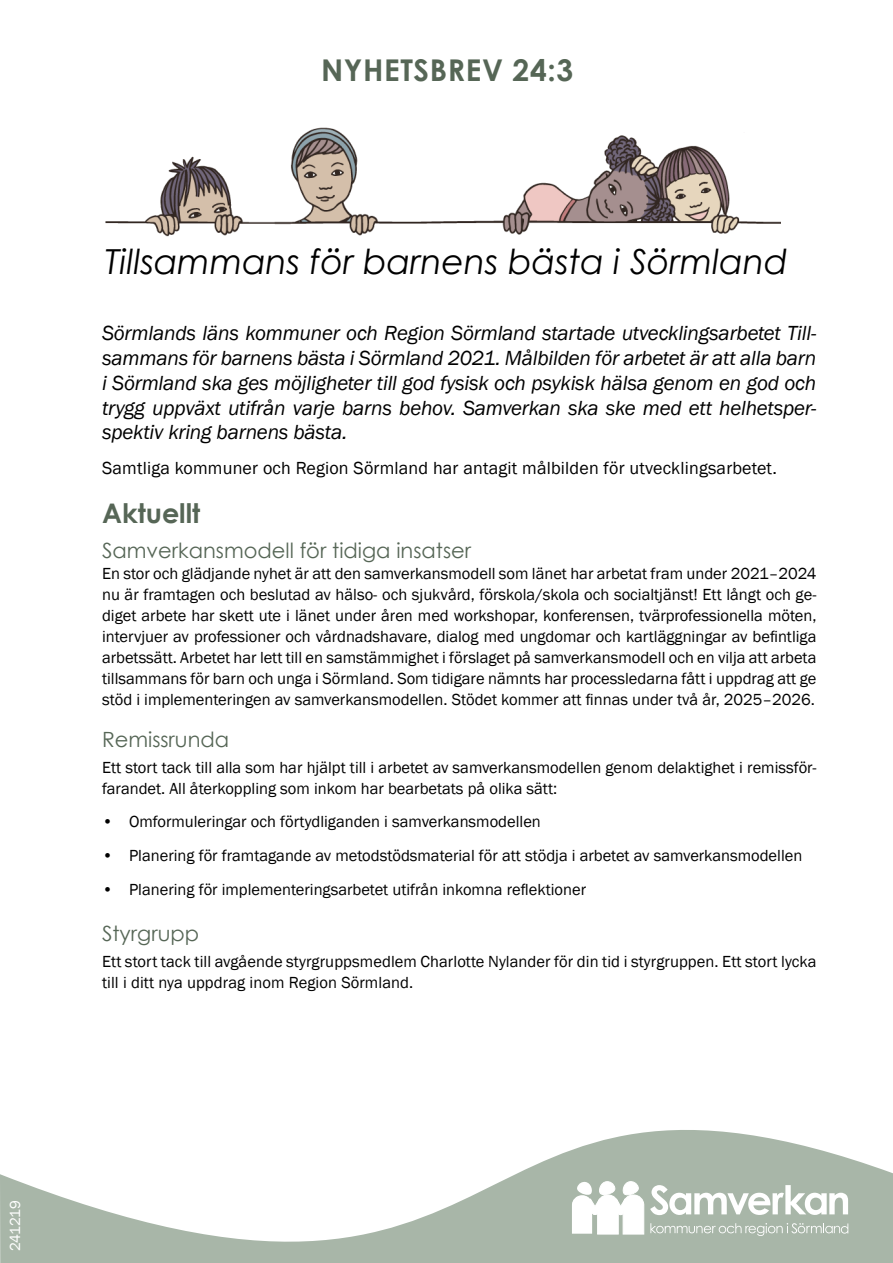
<style>
.page{position:relative;width:893px;height:1263px;background:#fff}
.page>*{position:absolute;margin:0;border:0;box-sizing:border-box;transform-origin:0 0}
.t1{font:italic 34.5px "Century Gothic";color:#000}
.t2{font:700 30px "Century Gothic";letter-spacing:.02em;color:#566656}
.t3{font:700 27px "Century Gothic";color:#566656}
.t4{font:italic 21px/24.8px "Franklin Gothic";letter-spacing:-.01em;color:#000;text-align:justify}
.t5{font:21px "Century Gothic";color:#566656}
.t6{font:18px "Franklin Gothic";letter-spacing:.01em;color:#000}
.t7{font:16.5px/21px "Franklin Gothic";color:#000}
.t8{font:15px "Franklin Gothic";letter-spacing:-.035em;color:#fff}
</style>
<div class="page">
<svg style="left:0;top:1130px;width:893px;height:133px;fill:#a8b6a8"></svg>
<svg style="left:572px;top:1181px;width:72px;height:53px"></svg>
<svg style="left:650px;top:1185px;width:198px;height:30px"></svg>
<svg style="left:650px;top:1223px;width:198px;height:13px;background:#b7c3b7"></svg>
<img style="left:105px;top:128px;width:675px;height:109px">
<h2 class="t2" style="left:321px;top:47px;width:254px">NYHETSBREV 24:3</h2>
<h1 class="t1" style="left:105px;top:238px;width:684px">Tillsammans för barnens bästa i Sörmland</h1>
<p class="t4" style="left:102px;top:321px;width:716px">Sörmlands läns kommuner och Region Sörmland startade utvecklingsarbetet Till&shy;sammans för barnens bästa i Sörmland 2021. Målbilden för arbetet är att alla barn i Sörmland ska ges möjligheter till god fysisk och psykisk hälsa genom en god och trygg uppväxt utifrån varje barns behov. Samverkan ska ske med ett helhetsper&shy;spektiv kring barnens bästa.</p>
<p class="t6" style="left:102px;top:456px;width:676px">Samtliga kommuner och Region Sörmland har antagit målbilden för utvecklingsarbetet.</p>
<h3 class="t3" style="left:102px;top:493px;width:100px">Aktuellt</h3>
<p class="t5" style="left:102px;top:536px;width:371px">Samverkansmodell för tidiga insatser</p>
<p class="t7" style="left:102px;top:564px;width:716px;text-align:justify">En stor och glädjande nyhet är att den samverkansmodell som länet har arbetat fram under 2021–2024 nu är framtagen och beslutad av hälso- och sjukvård, förskola/skola och socialtjänst! Ett långt och ge&shy;diget arbete har skett ute i länet under åren med workshopar, konferensen, tvärprofessionella möten, intervjuer av professioner och vårdnadshavare, dialog med ungdomar och kartläggningar av befintliga arbetssätt. Arbetet har lett till en samstämmighet i förslaget på samverkansmodell och en vilja att arbeta tillsammans för barn och unga i Sörmland. Som tidigare nämnts har processledarna fått i uppdrag att ge stöd i implementeringen av samverkansmodellen. Stödet kommer att finnas under två år, 2025–2026.</p>
<p class="t5" style="left:102px;top:725px;width:129px">Remissrunda</p>
<p class="t7" style="left:102px;top:757px;width:716px">Ett stort tack till alla som har hjälpt till i arbetet av samverkansmodellen genom delaktighet i remissför&shy;farandet. All återkoppling som inkom har bearbetats på olika sätt:</p>
<p class="t7" style="left:102px;top:812px;width:440px">• Omformuleringar och förtydliganden i samverkansmodellen</p>
<p class="t7" style="left:102px;top:845px;width:702px">• Planering för framtagande av metodstödsmaterial för att stödja i arbetet av samverkansmodellen</p>
<p class="t7" style="left:102px;top:879px;width:486px">• Planering för implementeringsarbetet utifrån inkomna reflektioner</p>
<p class="t5" style="left:102px;top:919px;width:99px">Styrgrupp</p>
<p class="t7" style="left:102px;top:951px;width:716px">Ett stort tack till avgående styrgruppsmedlem Charlotte Nylander för din tid i styrgruppen. Ett stort lycka till i ditt nya uppdrag inom Region Sörmland.</p>
<p class="t8" style="left:6px;top:1251px;width:52px;rotate:-90deg">241219</p>
</div>
